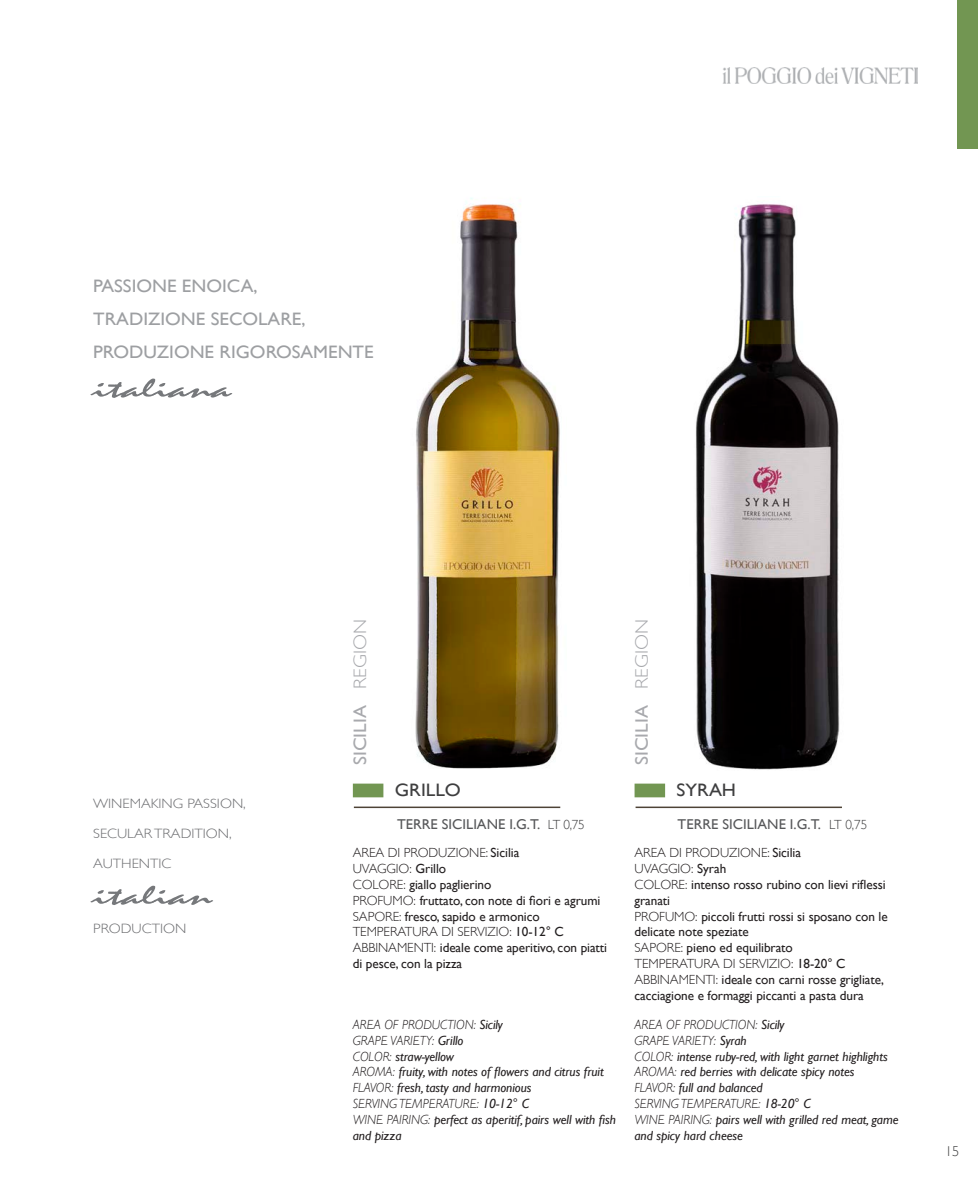
<style>
.page{position:relative;width:978px;height:1190px;background:#fff}
.page>*{position:absolute;margin:0;border:0;box-sizing:border-box;transform-origin:0 0}
.t1{font:27.3px "Mistral D";color:#76787b;scale:1.86 1}
.t2{font:18px/33px "Gill Sans";color:#9d9fa2;scale:1.06 1}
.t3{font:18px "Gill Sans";color:#a8a9ad;scale:1.08 1}
.t4{font:18px "Gill Sans";color:#3e3e3f;scale:1.08 1}
.t5{font:14.25px "Gill Sans";color:#57585a}
.t6{font:300 14.25px "Gill Sans";color:#3e3e3f}
.t7{font:300 13.5px "Gill Sans";color:#6c6d70;scale:1.08 1}
.t8{font:13.2px/15.9px "Gill Sans";letter-spacing:-.005em;color:#231f20}
.t9{font:italic 13.2px/15.9px "Gill Sans";letter-spacing:-.005em;color:#231f20}
.s1{font-weight:300}
.s2{font-weight:300;font-size:13.2px;color:#3e3e3f}
</style>
<div class="page">
<div style="left:353px;top:784px;width:30px;height:13px;background:#729652"></div>
<hr style="left:354px;top:806px;width:206px;height:2px;background:#4e4336">
<div style="left:635px;top:784px;width:29px;height:13px;background:#729652"></div>
<hr style="left:635px;top:806px;width:206px;height:2px;background:#4e4336">
<div style="left:956px;top:0;width:21px;height:148px;background:#729652"></div>
<img style="left:415px;top:198px;width:145px;height:571px">
<img style="left:696px;top:204px;width:144px;height:566px">
<img style="left:723px;top:67px;width:194px;height:16px">
<h2 class="t2" style="left:93px;top:269px;width:266px">PASSIONE ENOICA,<br>TRADIZIONE SECOLARE,<br>PRODUZIONE RIGOROSAMENTE</h2>
<h1 class="t1" style="left:93px;top:373px;width:75px">italiana</h1>
<p class="t7" style="left:93px;top:795px;width:143px">WINEMAKING PASSION,</p>
<p class="t7" style="left:93px;top:825px;width:130px">SECULAR TRADITION,</p>
<p class="t7" style="left:93px;top:855px;width:74px">AUTHENTIC</p>
<h1 class="t1" style="left:93px;top:880px;width:65px">italian</h1>
<p class="t7" style="left:93px;top:921px;width:88px">PRODUCTION</p>
<h2 class="t3" style="left:349px;top:765px;width:136px;rotate:-90deg">SICILIA <span class="s1">REGION</span></h2>
<h2 class="t4" style="left:395px;top:780px;width:63px">GRILLO</h2>
<p class="t5" style="left:397px;top:816px;width:189px">TERRE SICILIANE I.G.T. <span class="s2">LT 0,75</span></p>
<p class="t8" style="left:353px;top:844px;width:256px"><span class="s1">AREA DI PRODUZIONE:</span> Sicilia<br><span class="s1">UVAGGIO:</span> Grillo<br><span class="s1">COLORE:</span> giallo paglierino<br><span class="s1">PROFUMO:</span> fruttato, con note di fiori e agrumi<br><span class="s1">SAPORE:</span> fresco, sapido e armonico<br><span class="s1">TEMPERATURA DI SERVIZIO:</span> 10-12° C<br><span class="s1">ABBINAMENTI:</span> ideale come aperitivo, con piatti di pesce, con la pizza</p>
<p class="t9" style="left:353px;top:1016px;width:264px"><span class="s1">AREA OF PRODUCTION:</span> Sicily<br><span class="s1">GRAPE VARIETY:</span> Grillo<br><span class="s1">COLOR:</span> straw-yellow<br><span class="s1">AROMA:</span> fruity, with notes of flowers and citrus fruit<br><span class="s1">FLAVOR:</span> fresh, tasty and harmonious<br><span class="s1">SERVING TEMPERATURE:</span> 10-12° C<br><span class="s1">WINE PAIRING:</span> perfect as aperitif, pairs well with fish and pizza</p>
<h2 class="t3" style="left:631px;top:765px;width:136px;rotate:-90deg">SICILIA <span class="s1">REGION</span></h2>
<h2 class="t4" style="left:676px;top:780px;width:57px">SYRAH</h2>
<p class="t5" style="left:677px;top:816px;width:191px">TERRE SICILIANE I.G.T. <span class="s2">LT 0,75</span></p>
<p class="t8" style="left:634px;top:844px;width:254px"><span class="s1">AREA DI PRODUZIONE:</span> Sicilia<br><span class="s1">UVAGGIO:</span> Syrah<br><span class="s1">COLORE:</span> intenso rosso rubino con lievi riflessi granati<br><span class="s1">PROFUMO:</span> piccoli frutti rossi si sposano con le delicate note speziate<br><span class="s1">SAPORE:</span> pieno ed equilibrato<br><span class="s1">TEMPERATURA DI SERVIZIO:</span> 18-20° C<br><span class="s1">ABBINAMENTI:</span> ideale con carni rosse grigliate, cacciagione e formaggi piccanti a pasta dura</p>
<p class="t9" style="left:634px;top:1016px;width:265px"><span class="s1">AREA OF PRODUCTION:</span> Sicily<br><span class="s1">GRAPE VARIETY:</span> Syrah<br><span class="s1">COLOR:</span> intense ruby-red, with light garnet highlights <span class="s1">AROMA:</span> red berries with delicate spicy notes<br><span class="s1">FLAVOR:</span> full and balanced<br><span class="s1">SERVING TEMPERATURE:</span> 18-20° C<br><span class="s1">WINE PAIRING:</span> pairs well with grilled red meat, game and spicy hard cheese</p>
<p class="t6" style="left:944px;top:1143px;width:16px">15</p>
</div>
